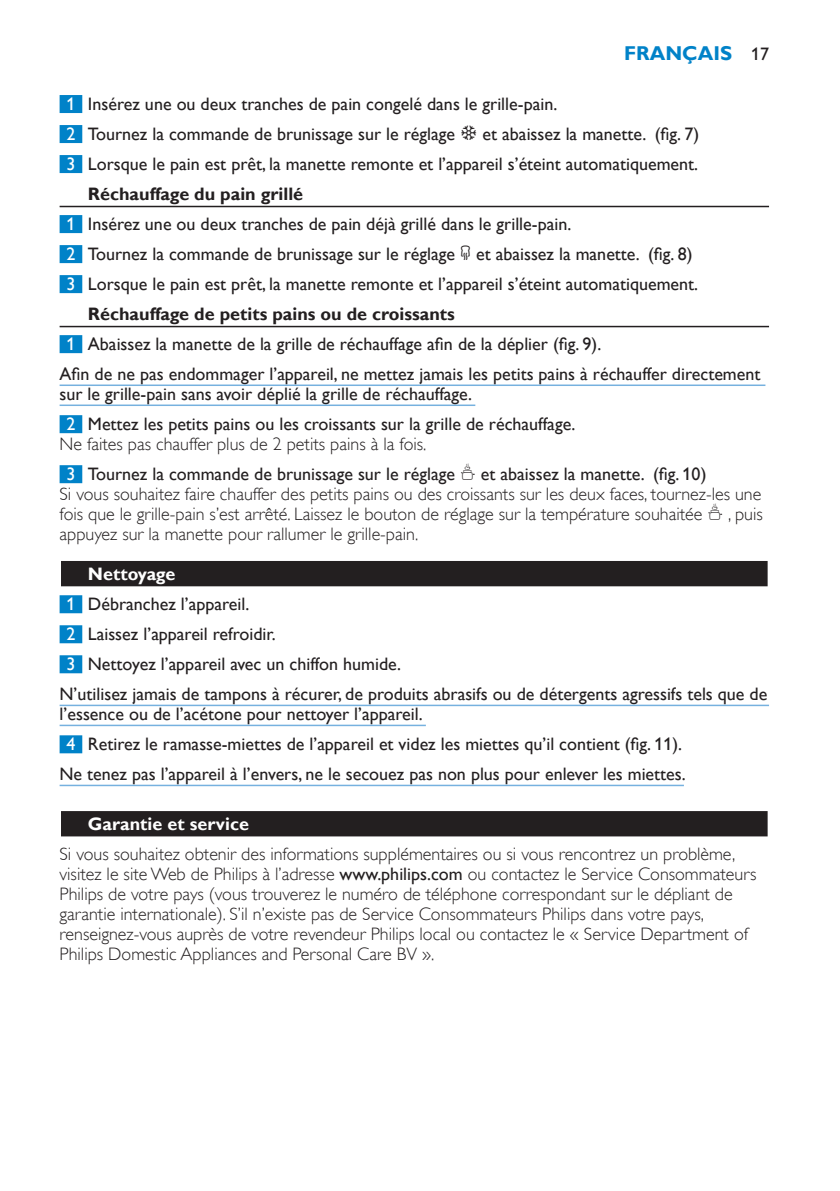
<style>
.page{position:relative;width:840px;height:1191px;background:#fff}
.page>*{position:absolute;margin:0;border:0;box-sizing:border-box;transform-origin:0 0}
.t1{font:700 20px "Gill Sans Alt One WGL";color:#0082c8}
.t2{font:18px/30px "Gill Sans Alt One WGL";color:#231f20}
.t3{font:18px/20px "Gill Sans Alt One WGL Light";color:#231f20;text-align:justify}
.t4{font:700 18px "Gill Sans Alt One WGL";color:#231f20}
.t5{font:700 18px "Gill Sans Alt One WGL";color:#fff}
.s1{font-weight:400;font-size:18px;color:#231f20}
.s2{color:#fff}
.s3{font-family:"Philips Ll Font Plain"}
.s4{font-family:"Gill Sans Alt One WGL"}
</style>
<div class="page">
<div style="left:60px;top:95px;width:22px;height:18px;background:#0082c8"></div>
<div style="left:60px;top:125px;width:22px;height:18px;background:#0082c8"></div>
<div style="left:60px;top:155px;width:22px;height:18px;background:#0082c8"></div>
<hr style="left:60px;top:206px;width:708px;height:1px;background:#231f20">
<div style="left:60px;top:215px;width:22px;height:18px;background:#0082c8"></div>
<div style="left:60px;top:245px;width:22px;height:18px;background:#0082c8"></div>
<div style="left:60px;top:275px;width:22px;height:18px;background:#0082c8"></div>
<hr style="left:60px;top:326px;width:708px;height:1px;background:#231f20">
<div style="left:60px;top:335px;width:22px;height:18px;background:#0082c8"></div>
<hr style="left:60px;top:384px;width:705px;height:2px;background:#76b1df">
<hr style="left:60px;top:404px;width:415px;height:2px;background:#76b1df">
<div style="left:60px;top:415px;width:22px;height:18px;background:#0082c8"></div>
<div style="left:60px;top:465px;width:22px;height:18px;background:#0082c8"></div>
<div style="left:60px;top:560px;width:708px;height:28px;background:#b7b6b6"></div>
<div style="left:61px;top:561px;width:706px;height:25px;background:#231f20"></div>
<div style="left:60px;top:595px;width:22px;height:18px;background:#0082c8"></div>
<div style="left:60px;top:625px;width:22px;height:18px;background:#0082c8"></div>
<div style="left:60px;top:655px;width:22px;height:18px;background:#0082c8"></div>
<hr style="left:60px;top:704px;width:708px;height:2px;background:#76b1df">
<hr style="left:60px;top:724px;width:365px;height:2px;background:#76b1df">
<div style="left:60px;top:735px;width:22px;height:18px;background:#0082c8"></div>
<hr style="left:60px;top:784px;width:623px;height:2px;background:#76b1df">
<div style="left:60px;top:810px;width:708px;height:28px;background:#9e9c9d"></div>
<div style="left:61px;top:811px;width:706px;height:25px;background:#231f20"></div>
<p class="t1" style="left:623px;top:40px;width:146px">Français <span class="s1">17</span></p>
<p class="t2" style="left:66px;top:89px;width:492px"><span class="s2">1</span> Insérez une ou deux tranches de pain congelé dans le grille-pain.</p>
<p class="t2" style="left:66px;top:119px;width:634px"><span class="s2">2</span> Tournez la commande de brunissage sur le réglage <span class="s3">Ñ</span> et abaissez la manette. (fig. 7)</p>
<p class="t2" style="left:66px;top:149px;width:633px"><span class="s2">3</span> Lorsque le pain est prêt, la manette remonte et l’appareil s’éteint automatiquement.</p>
<p class="t4" style="left:88px;top:182px;width:217px">réchauffage du pain grillé</p>
<p class="t2" style="left:66px;top:209px;width:506px"><span class="s2">1</span> Insérez une ou deux tranches de pain déjà grillé dans le grille-pain.</p>
<p class="t2" style="left:66px;top:239px;width:627px"><span class="s2">2</span> Tournez la commande de brunissage sur le réglage et abaissez la manette. (fig. 8)</p>
<p class="t2" style="left:66px;top:269px;width:633px"><span class="s2">3</span> Lorsque le pain est prêt, la manette remonte et l’appareil s’éteint automatiquement.</p>
<p class="t4" style="left:88px;top:302px;width:368px">réchauffage de petits pains ou de croissants</p>
<p class="t2" style="left:66px;top:329px;width:536px"><span class="s2">1</span> Abaissez la manette de la grille de réchauffage afin de la déplier (fig. 9).</p>
<p class="t2" style="left:59px;top:359px;width:702px">Afin de ne pas endommager l’appareil, ne mettez jamais les petits pains à réchauffer directement</p>
<p class="t2" style="left:66px;top:379px;width:510px;text-indent:-7px">sur le grille-pain sans avoir déplié la grille de réchauffage.<br><span class="s2">2</span> Mettez les petits pains ou les croissants sur la grille de réchauffage.</p>
<p class="t3" style="left:59px;top:434px;width:368px">Ne faites pas chauffer plus de 2 petits pains à la fois.</p>
<p class="t2" style="left:66px;top:459px;width:641px"><span class="s2">3</span> Tournez la commande de brunissage sur le réglage <span class="s3">ó</span> et abaissez la manette. (fig. 10)</p>
<p class="t3" style="left:59px;top:484px;width:704px">Si vous souhaitez faire chauffer des petits pains ou des croissants sur les deux faces, tournez-les une fois que le grille-pain s’est arrêté. Laissez le bouton de réglage sur la température souhaitée <span class="s3">ó</span> , puis appuyez sur la manette pour rallumer le grille-pain.</p>
<p class="t5" style="left:88px;top:562px;width:89px">nettoyage</p>
<p class="t2" style="left:66px;top:589px;width:184px"><span class="s2">1</span> Débranchez l’appareil.</p>
<p class="t2" style="left:66px;top:619px;width:211px"><span class="s2">2</span> Laissez l’appareil refroidir.</p>
<p class="t2" style="left:66px;top:649px;width:336px"><span class="s2">3</span> Nettoyez l’appareil avec un chiffon humide.</p>
<p class="t2" style="left:59px;top:679px;width:709px">N’utilisez jamais de tampons à récurer, de produits abrasifs ou de détergents agressifs tels que de</p>
<p class="t2" style="left:59px;top:699px;width:364px">l’essence ou de l’acétone pour nettoyer l’appareil.</p>
<p class="t2" style="left:66px;top:729px;width:617px"><span class="s2">4</span> Retirez le ramasse-miettes de l’appareil et videz les miettes qu’il contient (fig. 11).</p>
<p class="t2" style="left:59px;top:759px;width:627px">Ne tenez pas l’appareil à l’envers, ne le secouez pas non plus pour enlever les miettes.</p>
<p class="t5" style="left:88px;top:812px;width:162px">garantie et service</p>
<p class="t3" style="left:59px;top:844px;width:698px;text-align:left">Si vous souhaitez obtenir des informations supplémentaires ou si vous rencontrez un problème, visitez le site Web de Philips à l’adresse <span class="s4">www.philips.com</span> ou contactez le Service Consommateurs Philips de votre pays (vous trouverez le numéro de téléphone correspondant sur le dépliant de garantie internationale). S’il n’existe pas de Service Consommateurs Philips dans votre pays, renseignez-vous auprès de votre revendeur Philips local ou contactez le « Service Department of Philips Domestic Appliances and Personal Care BV ».</p>
</div>
